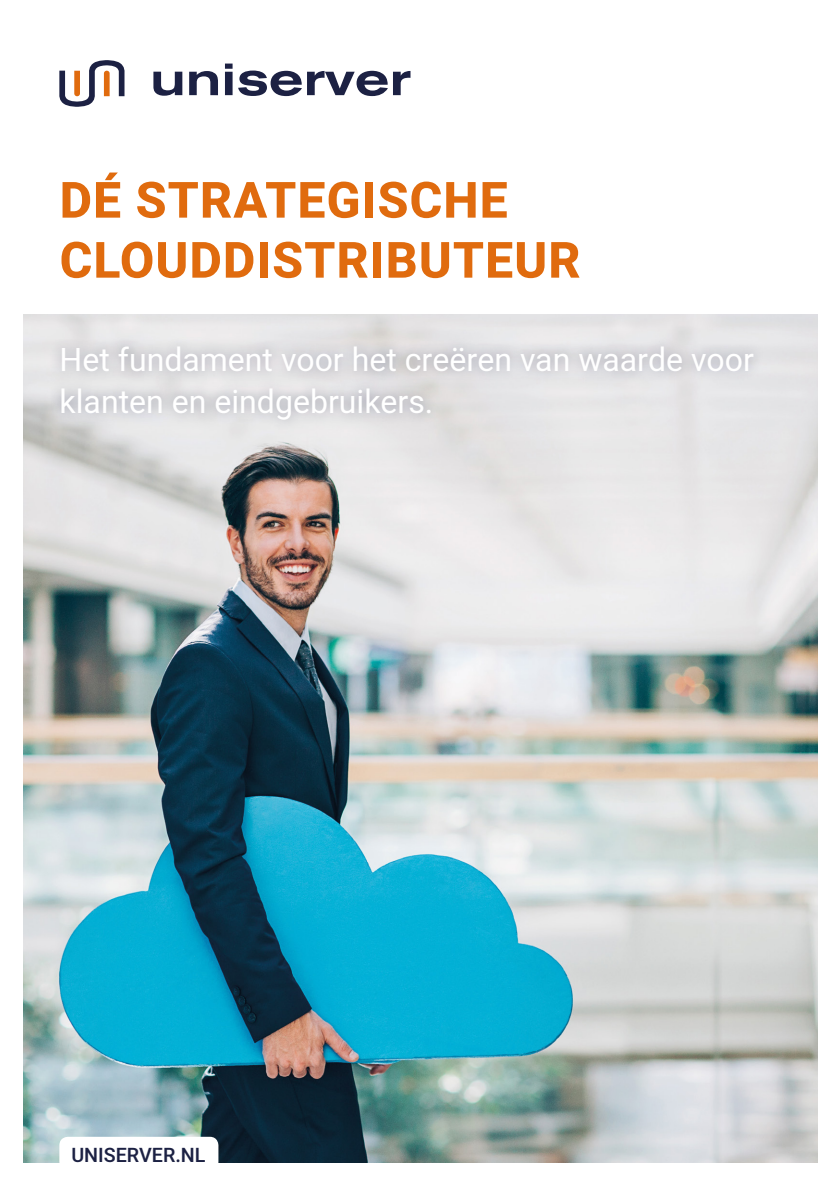
<style>
.page{position:relative;width:840px;height:1191px;background:#fff}
.page>*{position:absolute;margin:0;border:0;box-sizing:border-box;transform-origin:0 0}
.t1{font:800 50px/60px "Heebo";letter-spacing:.02em;color:#e06b0e}
.t2{font:32px/42px "Heebo";color:#fff}
.t3{font:500 19.6px "Heebo";color:#1c2143}
</style>
<div class="page">
<img style="left:23px;top:315px;width:794px;height:847px">
<svg style="left:59px;top:60px;width:66px;height:47px"></svg>
<svg style="left:153px;top:72px;width:29px;height:24px"></svg>
<svg style="left:189px;top:71px;width:29px;height:24px"></svg>
<svg style="left:225px;top:64px;width:7px;height:31px"></svg>
<svg style="left:238px;top:71px;width:172px;height:25px"></svg>
<div style="left:48px;top:334px;width:717px;height:98px;background:#1c2143;opacity:.4"></div>
<div style="left:59px;top:1136px;width:159px;height:34px;background:#fff;border-radius:9px"></div>
<p class="t1" style="left:60px;top:171px;width:522px">DÉ STRATEGISCHE<br>CLOUDDISTRIBUTEUR</p>
<p class="t2" style="left:60px;top:339px;width:695px">Het fundament voor het creëren van waarde voor klanten en eindgebruikers.</p>
<p class="t3" style="left:71px;top:1141px;width:136px">UNISERVER.NL</p>
</div>
